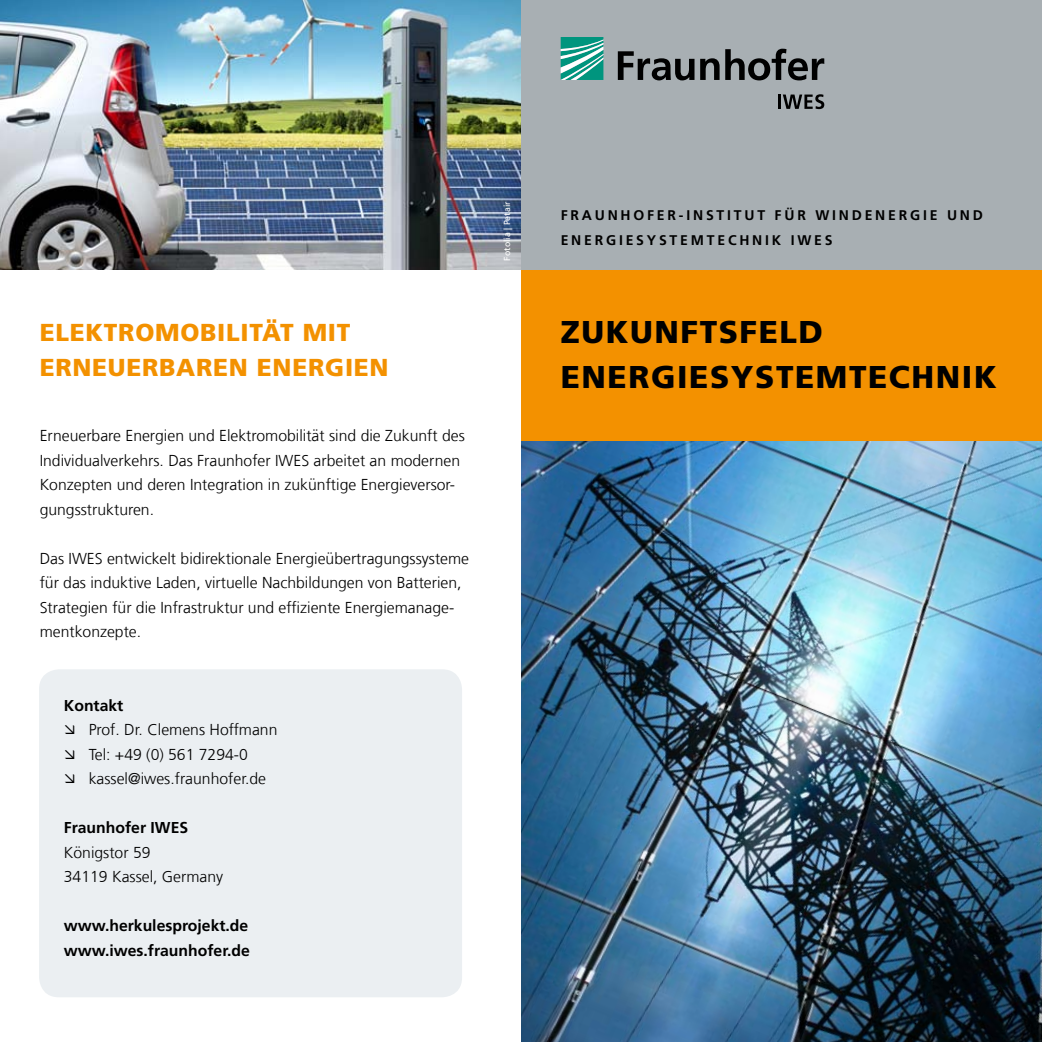
<style>
.page{position:relative;width:1042px;height:1042px;background:#fff}
.page>*{position:absolute;margin:0;border:0;box-sizing:border-box;transform-origin:0 0}
._02_Standardüberschr{font:900 31.5px/45.5px "Frutiger LT Com";letter-spacing:.05em;color:#000}
._03_Standardüberschr{font:900 24.5px/35px "Frutiger LT Com";letter-spacing:.03em;color:#f39100}
._06_Fließtext{font:300 15.75px/24.5px "Frutiger LT Com";color:#000}
._07_Zwischenüberschr{font:700 15.75px "Frutiger LT Com";color:#000}
._11_Institutsname{font:700 14px/24.5px "Frutiger LT Com";letter-spacing:.2em;color:#000}
._05_Bildnachweis{font:8.75px "Frutiger LT Com";color:#fff}
</style>
<div class="page">
<img style="left:0;top:0;width:521px;height:270px">
<div style="left:39px;top:669px;width:423px;height:328px;background:#ebeff2;border-radius:20px"></div>
<div style="left:521px;top:269px;width:521px;height:172px;background:#f39100"></div>
<div style="left:521px;top:0;width:521px;height:269px;background:#a8afb3"></div>
<svg style="left:561px;top:37px;width:42px;height:43px;background:#4cb2a3"></svg>
<svg style="left:618px;top:49px;width:206px;height:31px"></svg>
<hr style="left:777px;top:95px;width:3px;height:14px;background:#000">
<svg style="left:783px;top:94px;width:41px;height:15px"></svg>
<img style="left:521px;top:441px;width:521px;height:601px">
<p class="_03_Standardüberschr" style="left:40px;top:315px;width:350px">ELEKTROMOBILITÄT MIT<br>ERNEUERBAREN ENERGIEN</p>
<p class="_06_Fließtext" style="left:40px;top:424px;width:427px">Erneuerbare Energien und Elektromobilität sind die Zukunft des Individualverkehrs. Das Fraunhofer IWES arbeitet an modernen Konzepten und deren Integration in zukünftige Energieversor&shy;gungsstrukturen.</p>
<p class="_06_Fließtext" style="left:40px;top:546px;width:431px">Das IWES entwickelt bidirektionale Energieübertragungssysteme für das induktive Laden, virtuelle Nachbildungen von Batterien, Strategien für die Infrastruktur und effiziente Energiemanage&shy;mentkonzepte.</p>
<p class="_07_Zwischenüberschr" style="left:64px;top:696px;width:61px">Kontakt</p>
<p class="_06_Fließtext" style="left:89px;top:718px;width:190px">Prof. Dr. Clemens Hoffmann</p>
<p class="_06_Fließtext" style="left:89px;top:742px;width:161px">Tel: +49 (0) 561 7294-0</p>
<p class="_06_Fließtext" style="left:89px;top:767px;width:179px">kassel@iwes.fraunhofer.de</p>
<p class="_07_Zwischenüberschr" style="left:64px;top:818px;width:126px">Fraunhofer IWES</p>
<p class="_06_Fließtext" style="left:64px;top:840px;width:88px">Königstor 59</p>
<p class="_06_Fließtext" style="left:64px;top:865px;width:161px">34119 Kassel, Germany</p>
<p class="_07_Zwischenüberschr" style="left:64px;top:916px;width:186px">www.herkulesprojekt.de</p>
<p class="_07_Zwischenüberschr" style="left:64px;top:941px;width:187px">www.iwes.fraunhofer.de</p>
<p class="_05_Bildnachweis" style="left:502px;top:260px;width:60px;rotate:-90deg">Fotolia | Petair</p>
<p class="_11_Institutsname" style="left:561px;top:203px;width:424px">FRAUNHOFER-INSTITUT FÜR WINDENERGIE UND<br>ENERGIESYSTEMTECHNIK IWES</p>
<p class="_02_Standardüberschr" style="left:561px;top:309px;width:437px">ZUKUNFTSFELD<br>ENERGIESYSTEMTECHNIK</p>
</div>
